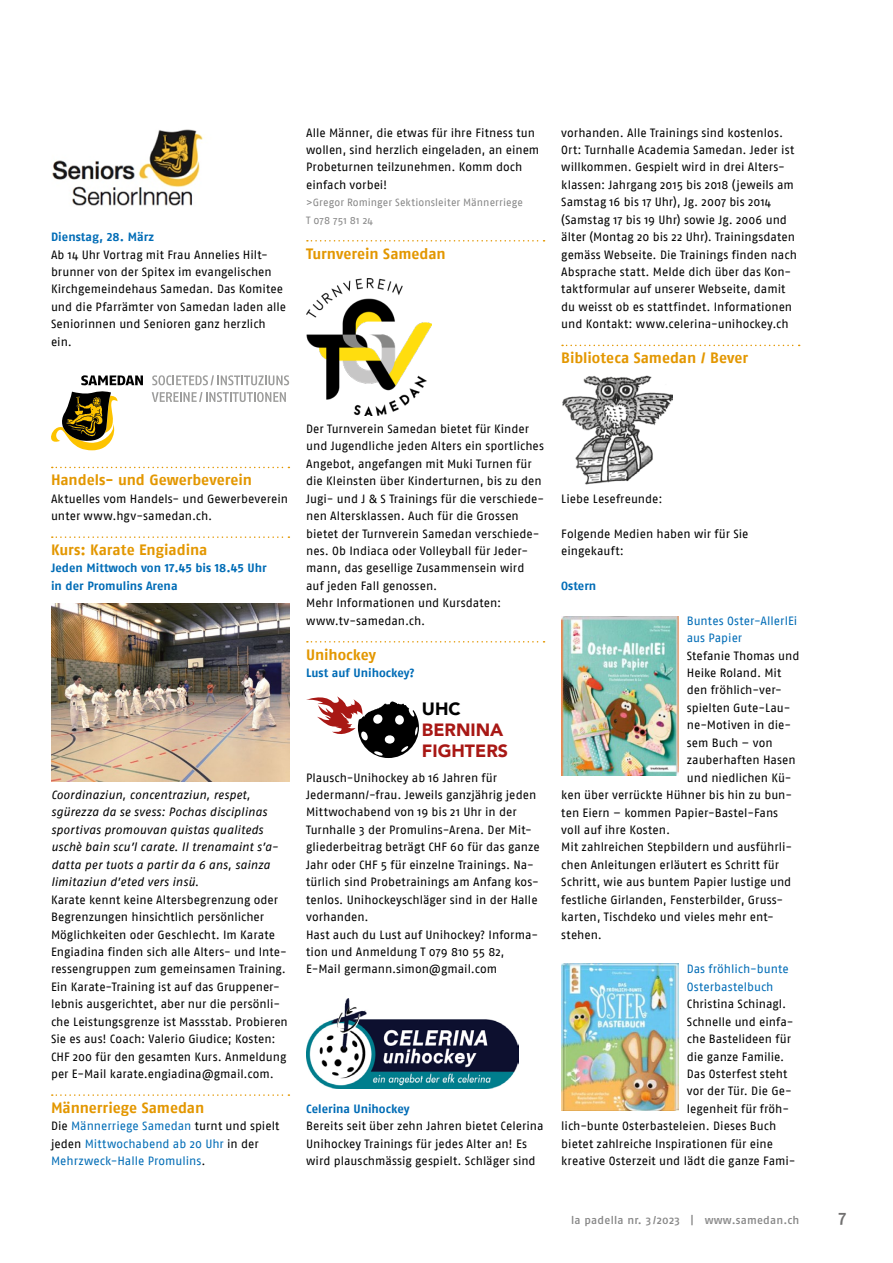
<style>
.page{position:relative;width:893px;height:1263px;background:#fff}
.page>*{position:absolute;margin:0;border:0;box-sizing:border-box;transform-origin:0 0}
.t1{font:500 18px "Fago No";color:#706f6f}
.t2{font:900 17.7px/21.3px "Avenir";color:#a81815}
.t3{font:900 17.7px "Avenir";color:#000}
.t4{font:700 15px "Fago No Lf";letter-spacing:-.005em;color:#e39700}
.t5{font:12px/17.4px "Fago No";color:#000}
.t6{font:italic 12px/17.4px "Fago No";letter-spacing:.005em;color:#000}
.t7{font:12px/17.4px "Fago No";color:#006cb6}
.t8{font:700 12px/17.4px "Fago No Lf";color:#006cb6}
.t9{font:500 11.25px "Fago No";letter-spacing:.02em;color:#878787}
.t10{font:10.5px/17.4px "Fago No";letter-spacing:.005em;color:#878787}
.s1{color:#000}
</style>
<div class="page">
<svg style="left:52px;top:467px;width:237px;height:1px"></svg>
<svg style="left:52px;top:536px;width:237px;height:2px"></svg>
<svg style="left:52px;top:1094px;width:237px;height:2px"></svg>
<img style="left:52px;top:129px;width:151px;height:77px">
<svg style="left:152px;top:375px;width:137px;height:10px"></svg>
<svg style="left:152px;top:392px;width:134px;height:10px"></svg>
<svg style="left:51px;top:375px;width:92px;height:75px"></svg>
<img style="left:51px;top:603px;width:238px;height:179px">
<svg style="left:307px;top:240px;width:238px;height:2px"></svg>
<svg style="left:307px;top:641px;width:238px;height:1px"></svg>
<img style="left:306px;top:279px;width:125px;height:136px">
<svg style="left:306px;top:696px;width:113px;height:62px"></svg>
<img style="left:306px;top:998px;width:212px;height:90px">
<svg style="left:562px;top:345px;width:238px;height:1px"></svg>
<img style="left:562px;top:375px;width:111px;height:110px">
<img style="left:561px;top:616px;width:117px;height:159px">
<img style="left:561px;top:964px;width:117px;height:146px">
<p class="t8" style="left:51px;top:228px;width:104px">Dienstag, 28. März</p>
<p class="t5" style="left:51px;top:246px;width:237px">Ab 14 Uhr Vortrag mit Frau Annelies Hilt&shy;brunner von der Spitex im evangelischen Kirchgemeindehaus Samedan. Das Komitee und die Pfarrämter von Samedan laden alle Seniorinnen und Senioren ganz herzlich ein.</p>
<p class="t5" style="left:306px;top:123px;width:235px">Alle Männer, die etwas für ihre Fitness tun wollen, sind herzlich eingeladen, an einem Probeturnen teilzunehmen. Komm doch einfach vorbei!</p>
<p class="t10" style="left:306px;top:194px;width:218px">&gt;Gregor Rominger Sektionsleiter Männerriege<br>T 078 751 81 24</p>
<p class="t4" style="left:306px;top:244px;width:141px">Turnverein Samedan</p>
<p class="t5" style="left:561px;top:123px;width:237px">vorhanden. Alle Trainings sind kostenlos.<br>Ort: Turnhalle Academia Samedan. Jeder ist willkommen. Gespielt wird in drei Alters&shy;klassen: Jahrgang 2015 bis 2018 (jeweils am Samstag 16 bis 17 Uhr), Jg. 2007 bis 2014 (Samstag 17 bis 19 Uhr) sowie Jg. 2006 und älter (Montag 20 bis 22 Uhr). Trainingsdaten gemäss Webseite. Die Trainings finden nach Absprache statt. Melde dich über das Kon&shy;taktformular auf unserer Webseite, damit du weisst ob es stattfindet. Informationen und Kontakt: www.celerina-unihockey.ch</p>
<p class="t4" style="left:561px;top:349px;width:188px">Biblioteca Samedan / Bever</p>
<p class="t4" style="left:51px;top:471px;width:203px">Handels- und Gewerbeverein</p>
<p class="t5" style="left:51px;top:490px;width:239px">Aktuelles vom Handels- und Gewerbeverein unter www.hgv-samedan.ch.</p>
<p class="t4" style="left:51px;top:541px;width:158px">Kurs: Karate Engiadina</p>
<p class="t8" style="left:51px;top:559px;width:217px">Jeden Mittwoch von 17.45 bis 18.45 Uhr in der Promulins Arena</p>
<p class="t6" style="left:51px;top:786px;width:229px">Coordinaziun, concentraziun, respet, sgürezza da se svess: Pochas disciplinas sportivas promouvan quistas qualiteds uschè bain scu’l carate. Il trenamaint s’a&shy;datta per tuots a partir da 6 ans, sainza limitaziun d’eted vers insü.</p>
<p class="t5" style="left:51px;top:891px;width:238px">Karate kennt keine Altersbegrenzung oder Begrenzungen hinsichtlich persönlicher Möglichkeiten oder Geschlecht. Im Karate Engiadina finden sich alle Alters- und Inte&shy;ressengruppen zum gemeinsamen Training.<br>Ein Karate-Training ist auf das Gruppener&shy;lebnis ausgerichtet, aber nur die persönli&shy;che Leistungsgrenze ist Massstab. Probieren Sie es aus! Coach: Valerio Giudice; Kosten:<br>CHF 200 für den gesamten Kurs. Anmeldung per E-Mail karate.engiadina@gmail.com.</p>
<p class="t4" style="left:51px;top:1099px;width:155px">Männerriege Samedan</p>
<p class="t7" style="left:51px;top:1117px;width:230px"><span class="s1">Die</span> Männerriege Samedan <span class="s1">turnt und spielt jeden</span> Mittwochabend ab 20 Uhr <span class="s1">in der<br></span>Mehrzweck-Halle Promulins<span class="s1">.</span></p>
<p class="t5" style="left:306px;top:420px;width:239px">Der Turnverein Samedan bietet für Kinder und Jugendliche jeden Alters ein sportliches Angebot, angefangen mit Muki Turnen für die Kleinsten über Kinderturnen, bis zu den Jugi- und J &amp; S Trainings für die verschiede&shy;nen Altersklassen. Auch für die Grossen bietet der Turnverein Samedan verschiede&shy;nes. Ob Indiaca oder Volleyball für Jeder&shy;mann, das gesellige Zusammensein wird auf jeden Fall genossen.<br>Mehr Informationen und Kursdaten: www.tv-samedan.ch.</p>
<p class="t4" style="left:306px;top:645px;width:71px">Unihockey</p>
<p class="t8" style="left:306px;top:664px;width:110px">Lust auf Unihockey?</p>
<h2 class="t3" style="left:422px;top:693px;width:40px">UHC</h2>
<h2 class="t2" style="left:422px;top:719px;width:88px">BERNINA<br>FIGHTERS</h2>
<p class="t5" style="left:306px;top:769px;width:235px">Plausch-Unihockey ab 16 Jahren für Jedermann/-frau. Jeweils ganzjährig jeden Mittwochabend von 19 bis 21 Uhr in der Turnhalle 3 der Promulins-Arena. Der Mit&shy;gliederbeitrag beträgt CHF 60 für das ganze Jahr oder CHF 5 für einzelne Trainings. Na&shy;türlich sind Probetrainings am Anfang kos&shy;tenlos. Unihockeyschläger sind in der Halle vorhanden.<br>Hast auch du Lust auf Unihockey? Informa&shy;tion und Anmeldung T 079 810 55 82, E-Mail germann.simon@gmail.com</p>
<p class="t8" style="left:306px;top:1100px;width:105px">Celerina Unihockey</p>
<p class="t5" style="left:306px;top:1117px;width:239px">Bereits seit über zehn Jahren bietet Celerina<br>Unihockey Trainings für jedes Alter an! Es wird plauschmässig gespielt. Schläger sind</p>
<p class="t5" style="left:561px;top:490px;width:103px">Liebe Lesefreunde:</p>
<p class="t5" style="left:561px;top:524px;width:189px">Folgende Medien haben wir für Sie eingekauft:</p>
<p class="t8" style="left:561px;top:577px;width:36px">Ostern</p>
<p class="t7" style="left:687px;top:612px;width:112px">Buntes Oster-AllerlEi aus Papier</p>
<p class="t5" style="left:687px;top:646px;width:114px">Stefanie Thomas und</p>
<p class="t5" style="left:687px;top:664px;width:96px">Heike Roland. Mit</p>
<p class="t5" style="left:687px;top:681px;width:97px">den fröhlich-ver-</p>
<p class="t5" style="left:687px;top:699px;width:105px">spielten Gute-Lau-</p>
<p class="t5" style="left:687px;top:716px;width:106px">ne-Motiven in die-</p>
<p class="t5" style="left:687px;top:734px;width:87px">sem Buch – von</p>
<p class="t5" style="left:687px;top:751px;width:110px">zauberhaften Hasen</p>
<p class="t5" style="left:687px;top:769px;width:106px">und niedlichen Kü-</p>
<p class="t5" style="left:561px;top:786px;width:232px">ken über verrückte Hühner bis hin zu bun-</p>
<p class="t5" style="left:561px;top:803px;width:218px">ten Eiern – kommen Papier-Bastel-Fans</p>
<p class="t5" style="left:561px;top:821px;width:110px">voll auf ihre Kosten.</p>
<p class="t5" style="left:561px;top:838px;width:232px">Mit zahlreichen Stepbildern und ausführli-</p>
<p class="t5" style="left:561px;top:856px;width:219px">chen Anleitungen erläutert es Schritt für</p>
<p class="t5" style="left:561px;top:873px;width:231px">Schritt, wie aus buntem Papier lustige und</p>
<p class="t5" style="left:561px;top:891px;width:224px">festliche Girlanden, Fensterbilder, Gruss-</p>
<p class="t5" style="left:561px;top:908px;width:212px">karten, Tischdeko und vieles mehr ent-</p>
<p class="t5" style="left:561px;top:925px;width:42px">stehen.</p>
<p class="t7" style="left:687px;top:960px;width:104px">Das fröhlich-bunte<br>Osterbastelbuch</p>
<p class="t5" style="left:687px;top:995px;width:101px">Christina Schinagl.</p>
<p class="t5" style="left:687px;top:1013px;width:108px">Schnelle und einfa-</p>
<p class="t5" style="left:687px;top:1030px;width:106px">che Bastelideen für</p>
<p class="t5" style="left:687px;top:1047px;width:99px">die ganze Familie.</p>
<p class="t5" style="left:687px;top:1065px;width:102px">Das Osterfest steht</p>
<p class="t5" style="left:687px;top:1082px;width:106px">vor der Tür. Die Ge-</p>
<p class="t5" style="left:687px;top:1100px;width:104px">legenheit für fröh-</p>
<p class="t5" style="left:561px;top:1117px;width:217px">lich-bunte Osterbasteleien. Dieses Buch</p>
<p class="t5" style="left:561px;top:1135px;width:213px">bietet zahlreiche Inspirationen für eine</p>
<p class="t5" style="left:561px;top:1152px;width:236px">kreative Osterzeit und lädt die ganze Fami-</p>
<p class="t9" style="left:571px;top:1213px;width:230px">la padella nr. 3 /2023 | www.samedan.ch</p>
<h1 class="t1" style="left:838px;top:1206px;width:9px">7</h1>
</div>
